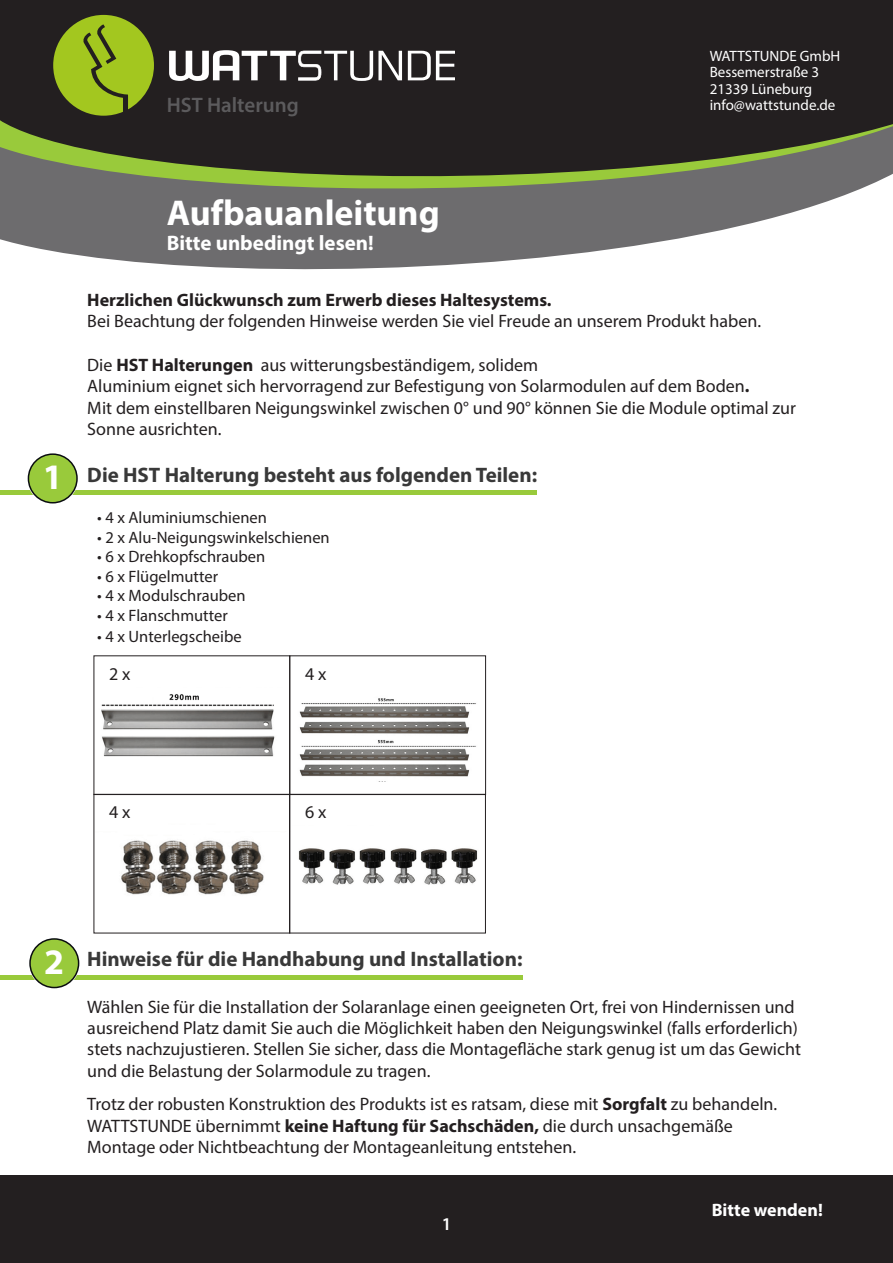
<style>
.page{position:relative;width:893px;height:1263px;background:#fff}
.page>*{position:absolute;margin:0;border:0;box-sizing:border-box;transform-origin:0 0}
.t1{font:700 36px "Myriad Pro";color:#fff}
.Kapitelüberschrift{font:700 21px "Myriad Pro";color:#393939}
.t2{font:700 21px "Myriad Pro";color:#fff}
.t3{font:600 21px "Myriad Pro";color:#5c5b5d}
.Kapitelüberschrift-2{font:18px/21.1px "Myriad Pro";color:#231f20}
.t4{font:700 18px "Myriad Pro";color:#231f20}
.t5{font:700 18px "Myriad Pro";color:#fff}
.t6{font:600 18px "Myriad Pro";color:#fff}
.t7{font:16.5px "Myriad Pro";color:#231f20}
.t8{font:15px/16.5px "Myriad Pro";color:#fff}
.s1{font-weight:700}
.s2{font-size:18.15px}
</style>
<div class="page">
<svg style="left:0;top:228px;width:730px;height:42px;fill:#6d6c6e"></svg>
<div style="left:0;top:215px;width:783px;height:13px;background:#6d6c6e"></div>
<svg style="left:0;top:0;width:893px;height:215px;background:#3c3c34"></svg>
<div style="left:0;top:1176px;width:893px;height:87px;background:#231f20"></div>
<svg style="left:408px;top:51px;width:47px;height:29px"></svg>
<svg style="left:169px;top:50px;width:233px;height:31px"></svg>
<svg style="left:53px;top:15px;width:101px;height:101px;background:#7f981f"></svg>
<hr style="left:0;top:490px;width:536px;height:4px;background:#99ca3b">
<svg style="left:27px;top:453px;width:51px;height:51px"></svg>
<div style="left:28px;top:454px;width:49px;height:49px;background:#99ca3b;border-radius:50%"></div>
<div style="left:28px;top:453px;width:50px;height:50px;border:2px solid #0a0d10;border-radius:50%"></div>
<hr style="left:0;top:975px;width:523px;height:4px;background:#99ca3b">
<svg style="left:29px;top:938px;width:51px;height:51px"></svg>
<div style="left:30px;top:939px;width:49px;height:48px;background:#99ca3b;border-radius:50%"></div>
<div style="left:29px;top:938px;width:50px;height:50px;border:2px solid #0a0d10;border-radius:50%"></div>
<img style="left:299px;top:698px;width:177px;height:84px">
<img style="left:101px;top:694px;width:174px;height:63px">
<img style="left:121px;top:840px;width:143px;height:55px">
<img style="left:298px;top:848px;width:180px;height:37px">
<div style="left:289px;top:794px;width:197px;height:139px;border:1px solid #231f20"></div>
<div style="left:94px;top:655px;width:196px;height:140px;border:1px solid #231f20"></div>
<p class="t3" style="left:167px;top:92px;width:134px">HST Halterung</p>
<p class="t8" style="left:710px;top:47px;width:132px">WATTSTUNDE GmbH<br>Bessemerstraße 3<br>21339 Lüneburg info@wattstunde.de</p>
<p class="t1" style="left:43px;top:454px;width:21px">1</p>
<h1 class="t1" style="left:167px;top:189px;width:275px">Aufbauanleitung</h1>
<p class="t2" style="left:167px;top:230px;width:209px">Bitte unbedingt lesen!</p>
<p class="t4" style="left:87px;top:288px;width:466px">Herzlichen Glückwunsch zum Erwerb dieses Haltesystems.</p>
<p class="Kapitelüberschrift-2" style="left:87px;top:311px;width:675px">Bei Beachtung der folgenden Hinweise werden Sie viel Freude an unserem Produkt haben.</p>
<p class="Kapitelüberschrift-2" style="left:87px;top:354px;width:452px">Die <span class="s1">HST Halterungen</span> aus witterungsbeständigem, solidem</p>
<p class="Kapitelüberschrift-2" style="left:87px;top:375px;width:664px">Aluminium eignet sich hervorragend zur Befestigung von Solarmodulen auf dem Boden<span class="s1">.</span></p>
<p class="Kapitelüberschrift-2" style="left:87px;top:397px;width:710px;line-height:21.6px">Mit dem einstellbaren Neigungswinkel zwischen 0° und 90° können Sie die Module optimal zur<br>Sonne ausrichten.</p>
<p class="Kapitelüberschrift" style="left:87px;top:461px;width:451px">Die HST Halterung besteht aus folgenden Teilen:</p>
<p class="t7" style="left:97px;top:508px;width:171px">• 4 x Aluminiumschienen</p>
<p class="t7" style="left:97px;top:527px;width:234px">• 2 x Alu-Neigungswinkelschienen</p>
<p class="t7" style="left:97px;top:547px;width:170px">• 6 x Drehkopfschrauben</p>
<p class="t7" style="left:97px;top:566px;width:123px">• 6 x Flügelmutter</p>
<p class="t7" style="left:97px;top:586px;width:150px">• 4 x Modulschrauben</p>
<p class="t7" style="left:97px;top:605px;width:132px">• 4 x Flanschmutter</p>
<p class="t7" style="left:97px;top:626px;width:146px">• 4 x Unterlegscheibe</p>
<p class="Kapitelüberschrift-2" style="left:109px;top:663px;width:23px">2 x</p>
<p class="Kapitelüberschrift-2" style="left:305px;top:663px;width:23px">4 x</p>
<p class="Kapitelüberschrift-2" style="left:109px;top:801px;width:23px">4 x</p>
<p class="Kapitelüberschrift-2" style="left:305px;top:801px;width:23px">6 x</p>
<p class="t1" style="left:44px;top:939px;width:21px">2</p>
<p class="Kapitelüberschrift" style="left:87px;top:946px;width:437px">Hinweise für die Handhabung und Installation:</p>
<p class="Kapitelüberschrift-2" style="left:87px;top:996px;width:709px">Wählen Sie für die Installation der Solaranlage einen geeigneten Ort, frei von Hindernissen und</p>
<p class="Kapitelüberschrift-2" style="left:87px;top:1017px;width:712px">ausreichend Platz damit Sie auch die Möglichkeit haben den Neigungswinkel (falls erforderlich)</p>
<p class="Kapitelüberschrift-2" style="left:87px;top:1038px;width:715px">stets nachzujustieren. Stellen Sie sicher, dass die Montagefläche stark genug ist um das Gewicht und die Belastung der Solarmodule zu tragen.</p>
<p class="Kapitelüberschrift-2" style="left:87px;top:1093px;width:691px">Trotz der robusten Konstruktion des Produkts ist es ratsam, diese mit <span class="s1">Sorgfalt</span> zu behandeln.</p>
<p class="Kapitelüberschrift-2" style="left:87px;top:1115px;width:647px">WATTSTUNDE übernimmt <span class="s1">keine Haftung für Sachschäden,</span> die durch unsachgemäße<br>Montage oder Nichtbeachtung der Montageanleitung entstehen<span class="s2">.</span></p>
<p class="t6" style="left:442px;top:1213px;width:11px">1</p>
<p class="t5" style="left:712px;top:1198px;width:113px">Bitte wenden!</p>
</div>
